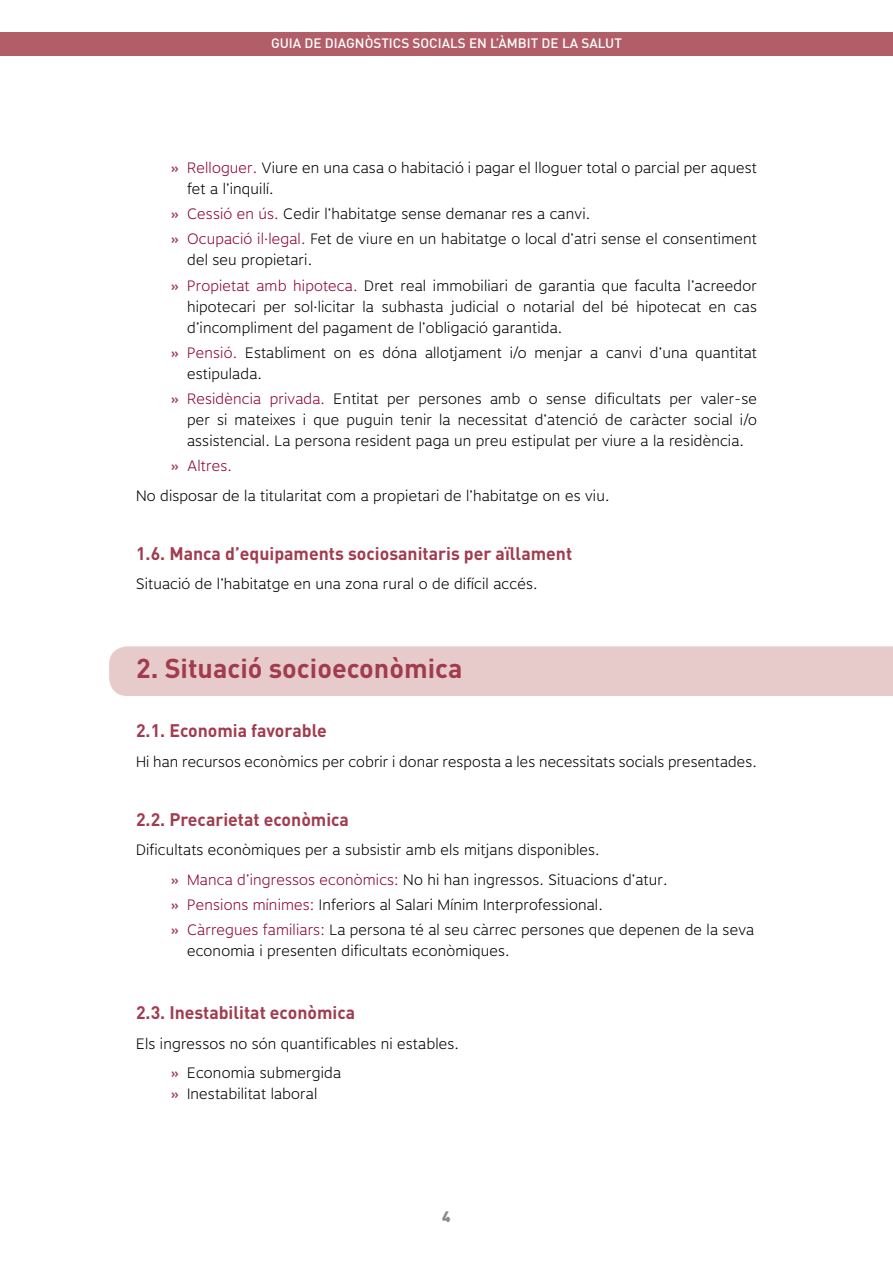
<style>
.page{position:relative;width:893px;height:1263px;background:#fff}
.page>*{position:absolute;margin:0;border:0;box-sizing:border-box;transform-origin:0 0}
.Títol_2{font:700 27px "DIN";color:#a13c4f}
.Títol_3{font:700 18px "DIN";color:#a13c4f}
.Text_seguit{font:300 15px/21px "Motiva Sans";letter-spacing:.01em;color:#000}
.Text_seguit-2{font:300 15px "Motiva Sans";letter-spacing:.01em;color:#8d0435}
.t1{font:900 15px "DIN";color:#87888a}
.t2{font:500 13.5px "DIN";color:#fff}
.s1{font-weight:700;color:#a13c4f}
.s2{color:#8d0435}
</style>
<div class="page">
<div style="left:0;top:32px;width:893px;height:23px;background:#b15e68"></div>
<div style="left:109px;top:646px;width:784px;height:50px;background:#e7cbcb"></div>
<p class="t2" style="left:271px;top:35px;width:352px">GUIA DE DIAGNÒSTICS SOCIALS EN L’ÀMBIT DE LA SALUT</p>
<p class="Text_seguit" style="left:187px;top:159px;width:571px;text-indent:-17px"><span class="s1">»</span> <span class="s2">Relloguer.</span> Viure en una casa o habitació i pagar el lloguer total o parcial per aquest fet a l’inquilí.</p>
<p class="Text_seguit" style="left:170px;top:205px;width:422px"><span class="s1">»</span> <span class="s2">Cessió en ús.</span> Cedir l’habitatge sense demanar res a canvi.</p>
<p class="Text_seguit" style="left:187px;top:230px;width:571px;text-indent:-17px"><span class="s1">»</span> <span class="s2">Ocupació il·legal.</span> Fet de viure en un habitatge o local d’atri sense el consentiment del seu propietari.</p>
<p class="Text_seguit" style="left:187px;top:276px;width:571px;text-align:justify;text-indent:-17px"><span class="s1">»</span> <span class="s2">Propietat amb hipoteca.</span> Dret real immobiliari de garantia que faculta l’acreedor hipotecari per sol·licitar la subhasta judicial o notarial del bé hipotecat en cas d’incompliment del pagament de l’obligació garantida.</p>
<p class="Text_seguit" style="left:187px;top:344px;width:571px;text-indent:-17px"><span class="s1">»</span> <span class="s2">Pensió.</span> Establiment on es dóna allotjament i/o menjar a canvi d’una quantitat estipulada.</p>
<p class="Text_seguit" style="left:187px;top:390px;width:571px;text-align:justify;text-indent:-17px"><span class="s1">»</span> <span class="s2">Residència privada.</span> Entitat per persones amb o sense dificultats per valer-se per si mateixes i que puguin tenir la necessitat d’atenció de caràcter social i/o assistencial. La persona resident paga un preu estipulat per viure a la residència.</p>
<p class="Text_seguit-2" style="left:170px;top:457px;width:63px"><span class="s1">»</span> Altres.</p>
<p class="Text_seguit" style="left:136px;top:487px;width:475px">No disposar de la titularitat com a propietari de l’habitatge on es viu.</p>
<p class="Títol_3" style="left:136px;top:542px;width:438px">1.6. Manca d’equipaments sociosanitaris per aïllament</p>
<p class="Text_seguit" style="left:136px;top:575px;width:403px">Situació de l’habitatge en una zona rural o de difícil accés.</p>
<p class="Títol_2" style="left:136px;top:650px;width:328px">2. Situació socioeconòmica</p>
<p class="Títol_3" style="left:136px;top:719px;width:192px">2.1. Economia favorable</p>
<p class="Text_seguit" style="left:136px;top:752px;width:622px">Hi han recursos econòmics per cobrir i donar resposta a les necessitats socials presentades.</p>
<p class="Títol_3" style="left:136px;top:807px;width:214px">2.2. Precarietat econòmica</p>
<p class="Text_seguit" style="left:136px;top:841px;width:465px">Dificultats econòmiques per a subsistir amb els mitjans disponibles.</p>
<p class="Text_seguit" style="left:170px;top:870px;width:499px"><span class="s1">»</span> <span class="s2">Manca d’ingressos econòmics:</span> No hi han ingressos. Situacions d’atur.</p>
<p class="Text_seguit" style="left:170px;top:896px;width:434px"><span class="s1">»</span> <span class="s2">Pensions mínimes:</span> Inferiors al Salari Mínim Interprofessional.</p>
<p class="Text_seguit" style="left:187px;top:921px;width:569px;text-indent:-17px"><span class="s1">»</span> <span class="s2">Càrregues familiars:</span> La persona té al seu càrrec persones que depenen de la seva economia i presenten dificultats econòmiques.</p>
<p class="Títol_3" style="left:136px;top:1001px;width:221px">2.3. Inestabilitat econòmica</p>
<p class="Text_seguit" style="left:136px;top:1035px;width:324px">Els ingressos no són quantificables ni estables.</p>
<p class="Text_seguit" style="left:170px;top:1064px;width:173px"><span class="s1">»</span> Economia submergida</p>
<p class="Text_seguit" style="left:170px;top:1085px;width:149px"><span class="s1">»</span> Inestabilitat laboral</p>
<p class="t1" style="left:442px;top:1206px;width:10px">4</p>
</div>
